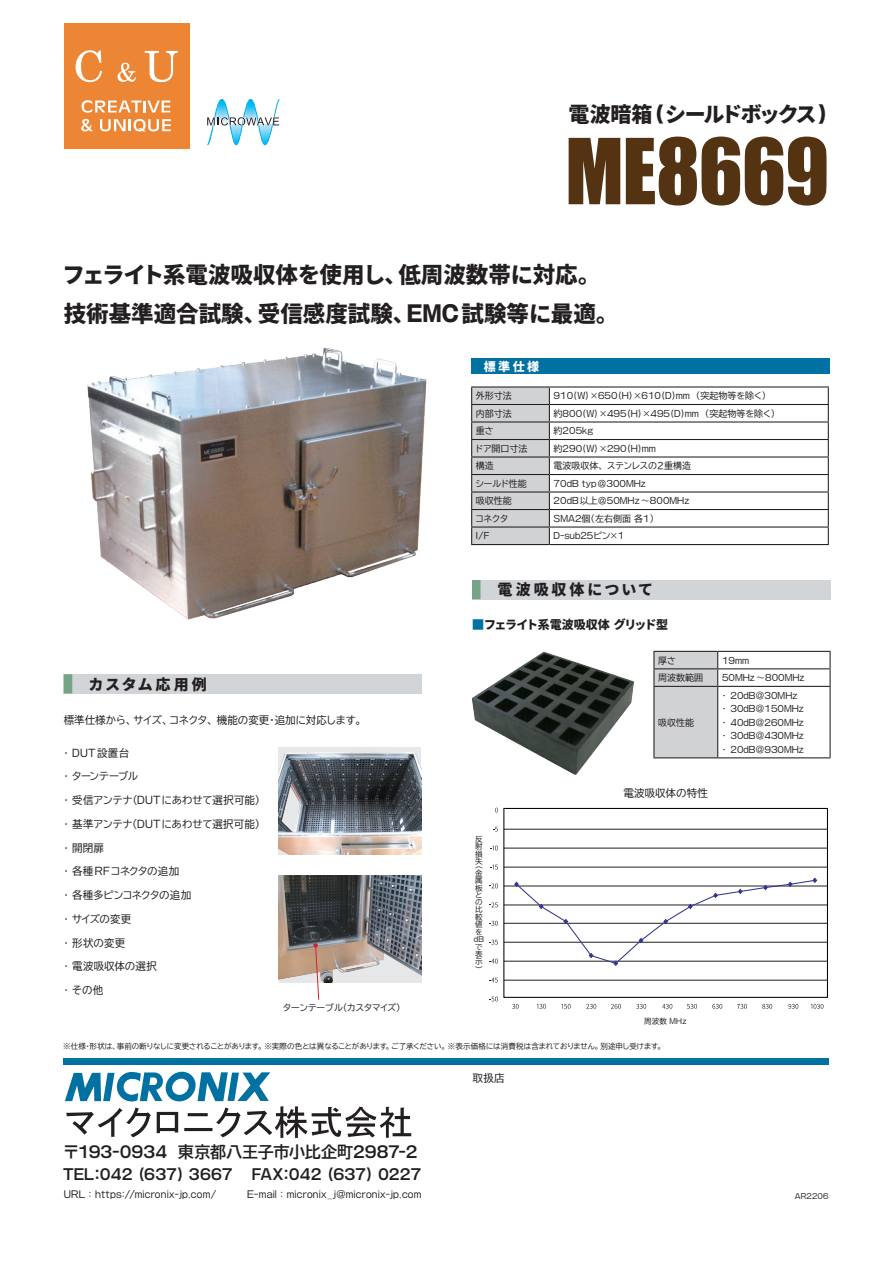
<style>
.page{position:relative;width:893px;height:1263px;background:#fff}
.page>*{position:absolute;margin:0;border:0;box-sizing:border-box;transform-origin:0 0}
.t1{font:84px "Impact";letter-spacing:-.01em;color:#543313}
.t2{font:22.5px/38.5px "Gen Ei Gothic P H";color:#231f20}
.t3{font:21px "Gen Ei Gothic P H";letter-spacing:-.02em;color:#231f20}
.t4{font:16.2px "VDL V7 Gothic Bold";letter-spacing:-.005em;color:#231f20}
.t5{font:15px "VDL V7 Gothic Bold";letter-spacing:-.005em;color:#231f20}
.t6{font:15px "Gen Ei Gothic P H";letter-spacing:.195em;color:#231f20}
.t7{font:12px "Gen Ei Gothic P H";color:#231f20}
.t8{font:12px "Gen Ei Gothic P H";color:#fff}
.t9{font:10.5px "BIZ UDP Gothic";color:#231f20}
.t10{font:10.5px "BIZ UDP Gothic";letter-spacing:-.04em;color:#231f20}
.t11{font:10.5px "VDL V7 Gothic Medium";color:#231f20}
.t12{font:9.75px "VDL V7 Gothic Medium";letter-spacing:.02em;color:#231f20}
.t13{font:9px "VDL V7 Gothic Medium";color:#231f20}
.t14{font:9px "BIZ UDP Gothic";color:#231f20}
.t15{font:7.5px/7.5px "BIZ UDP Gothic";color:#231f20;text-align:justify}
.t16{font:7.5px "VDL V7 Gothic Medium";letter-spacing:.02em;color:#231f20}
.s1{font-family:"VDL V7 Gothic Extra";font-weight:700}
.s2{font-family:"BIZ UDP Gothic"}
.s3{font-family:"VDL V7 Gothic Medium"}
.s4{font-family:"VDL V7 Gothic Medium";color:#0071a1}
.s5{font-family:"BIZ UDP Gothic Bold"}
</style>
<div class="page">
<div style="left:64px;top:23px;width:126px;height:126px;background:#ed8634"></div>
<svg style="left:76px;top:50px;width:26px;height:32px"></svg>
<svg style="left:118px;top:63px;width:18px;height:19px"></svg>
<svg style="left:145px;top:51px;width:33px;height:31px"></svg>
<svg style="left:82px;top:100px;width:88px;height:13px"></svg>
<svg style="left:81px;top:119px;width:12px;height:12px"></svg>
<svg style="left:100px;top:119px;width:71px;height:12px"></svg>
<svg style="left:207px;top:99px;width:73px;height:46px"></svg>
<div style="left:63px;top:1059px;width:766px;height:6px;background:#0071a1"></div>
<svg style="left:65px;top:1072px;width:346px;height:66px"></svg>
<hr style="left:471px;top:386px;width:78px;height:1px;background:#231f20">
<hr style="left:549px;top:386px;width:280px;height:1px;background:#231f20">
<hr style="left:471px;top:544px;width:78px;height:1px;background:#231f20">
<hr style="left:549px;top:544px;width:280px;height:1px;background:#231f20">
<svg style="left:471px;top:387px;width:358px;height:157px"></svg>
<div style="left:471px;top:358px;width:358px;height:16px;background:#0071a1"></div>
<img style="left:87px;top:347px;width:340px;height:273px">
<div style="left:64px;top:674px;width:358px;height:19px;background:#d1d5d8"></div>
<div style="left:64px;top:674px;width:8px;height:19px;background:#75a486"></div>
<img style="left:278px;top:747px;width:143px;height:107px">
<img style="left:279px;top:875px;width:143px;height:107px">
<svg style="left:313px;top:943px;width:6px;height:57px"></svg>
<div style="left:472px;top:580px;width:358px;height:19px;background:#d1d5d8"></div>
<div style="left:472px;top:580px;width:8px;height:19px;background:#75a486"></div>
<svg style="left:653px;top:651px;width:178px;height:107px"></svg>
<hr style="left:718px;top:686px;width:113px;height:1px;background:#231f20">
<img style="left:472px;top:651px;width:162px;height:124px">
<hr style="left:504px;top:829px;width:323px;height:1px;background:#231f20">
<hr style="left:504px;top:848px;width:323px;height:1px;background:#231f20">
<hr style="left:504px;top:867px;width:323px;height:1px;background:#231f20">
<hr style="left:504px;top:886px;width:323px;height:1px;background:#231f20">
<hr style="left:504px;top:905px;width:323px;height:1px;background:#231f20">
<hr style="left:504px;top:923px;width:323px;height:1px;background:#231f20">
<hr style="left:504px;top:942px;width:323px;height:1px;background:#231f20">
<hr style="left:504px;top:961px;width:323px;height:1px;background:#231f20">
<hr style="left:504px;top:980px;width:323px;height:1px;background:#231f20">
<svg style="left:513px;top:877px;width:305px;height:89px"></svg>
<svg style="left:489px;top:996px;width:9px;height:5px"></svg>
<svg style="left:489px;top:978px;width:9px;height:4px"></svg>
<svg style="left:489px;top:959px;width:9px;height:4px"></svg>
<svg style="left:489px;top:940px;width:9px;height:4px"></svg>
<svg style="left:489px;top:921px;width:9px;height:5px"></svg>
<svg style="left:489px;top:902px;width:9px;height:5px"></svg>
<svg style="left:489px;top:883px;width:9px;height:5px"></svg>
<svg style="left:490px;top:865px;width:8px;height:4px"></svg>
<svg style="left:490px;top:845px;width:8px;height:5px"></svg>
<svg style="left:512px;top:1004px;width:7px;height:5px"></svg>
<svg style="left:537px;top:1004px;width:9px;height:5px"></svg>
<svg style="left:561px;top:1004px;width:10px;height:5px"></svg>
<svg style="left:586px;top:1004px;width:10px;height:5px"></svg>
<svg style="left:611px;top:1004px;width:10px;height:5px"></svg>
<svg style="left:636px;top:1004px;width:10px;height:5px"></svg>
<svg style="left:662px;top:1004px;width:10px;height:5px"></svg>
<svg style="left:687px;top:1004px;width:10px;height:5px"></svg>
<svg style="left:712px;top:1004px;width:10px;height:5px"></svg>
<svg style="left:737px;top:1004px;width:10px;height:5px"></svg>
<svg style="left:762px;top:1004px;width:10px;height:5px"></svg>
<svg style="left:788px;top:1004px;width:10px;height:5px"></svg>
<svg style="left:811px;top:1004px;width:12px;height:5px"></svg>
<div style="left:503px;top:808px;width:325px;height:190px;border:1px solid #050604"></div>
<h3 class="t3" style="left:569px;top:98px;width:261px">電波暗箱<span class="s1">(</span>シールドボックス<span class="s1">)</span></h3>
<h1 class="t1" style="left:565px;top:106px;width:265px">ME8669</h1>
<h2 class="t2" style="left:64px;top:256px;width:545px">フェライト系電波吸収体を使用し、低周波数帯に対応。技術基準適合試験、受信感度試験、<span class="s1">EMC</span>試験等に最適。</h2>
<h3 class="t8" style="left:484px;top:357px;width:57px">標準仕様</h3>
<h3 class="t6" style="left:89px;top:673px;width:119px">カスタム応用例</h3>
<p class="t9" style="left:64px;top:714px;width:300px">標準仕様から、サイズ、コネクタ、機能の変更・追加に対応します。</p>
<p class="t11" style="left:64px;top:746px;width:67px">• DUT<span class="s2">設置台</span></p>
<p class="t10" style="left:64px;top:771px;width:76px"><span class="s3">•</span> ターンテーブル</p>
<p class="t9" style="left:64px;top:795px;width:198px"><span class="s3">•</span> 受信アンテナ（<span class="s3">DUT</span>にあわせて選択可能）</p>
<p class="t9" style="left:64px;top:819px;width:198px"><span class="s3">•</span> 基準アンテナ（<span class="s3">DUT</span>にあわせて選択可能）</p>
<p class="t9" style="left:64px;top:842px;width:42px"><span class="s3">•</span> 開閉扉</p>
<p class="t9" style="left:64px;top:866px;width:117px"><span class="s3">•</span> 各種<span class="s3">RF</span>コネクタの追加</p>
<p class="t9" style="left:64px;top:890px;width:129px"><span class="s3">•</span> 各種多ピンコネクタの追加</p>
<p class="t9" style="left:64px;top:914px;width:69px"><span class="s3">•</span> サイズの変更</p>
<p class="t9" style="left:64px;top:937px;width:63px"><span class="s3">•</span> 形状の変更</p>
<p class="t9" style="left:64px;top:961px;width:95px"><span class="s3">•</span> 電波吸収体の選択</p>
<p class="t9" style="left:64px;top:985px;width:41px"><span class="s3">•</span> その他</p>
<p class="t14" style="left:283px;top:1003px;width:119px">ターンテーブル（カスタマイズ）</p>
<p class="t14" style="left:476px;top:391px;width:37px">外形寸法</p>
<p class="t13" style="left:554px;top:390px;width:214px">910(W)<span class="s2">×</span>650(H)<span class="s2">×</span>610(D)mm<span class="s2">　（突起物等を除く）</span></p>
<p class="t14" style="left:476px;top:409px;width:37px">内部寸法</p>
<p class="t13" style="left:554px;top:407px;width:223px"><span class="s2">約</span>800(W)<span class="s2">×</span>495(H)<span class="s2">×</span>495(D)mm<span class="s2">　（突起物等を除く）</span></p>
<p class="t14" style="left:476px;top:426px;width:19px">重さ</p>
<p class="t13" style="left:554px;top:425px;width:41px"><span class="s2">約</span>205kg</p>
<p class="t14" style="left:476px;top:444px;width:53px">ドア開口寸法</p>
<p class="t13" style="left:554px;top:442px;width:104px"><span class="s2">約</span>290(W)<span class="s2">×</span>290(H)mm</p>
<p class="t14" style="left:476px;top:461px;width:19px">構造</p>
<p class="t14" style="left:554px;top:461px;width:139px">電波吸収体、ステンレスの２重構造</p>
<p class="t14" style="left:476px;top:479px;width:53px">シールド性能</p>
<p class="t13" style="left:554px;top:477px;width:94px">70dB typ<span class="s2">＠</span>300MHz</p>
<p class="t14" style="left:476px;top:496px;width:37px">吸収性能</p>
<p class="t13" style="left:554px;top:495px;width:137px">20dB<span class="s2">以上＠</span>50MHz<span class="s2">～</span>800MHz</p>
<p class="t14" style="left:476px;top:514px;width:34px">コネクタ</p>
<p class="t14" style="left:554px;top:514px;width:102px"><span class="s3">SMA2</span>個（左右側面各<span class="s3">1</span>）</p>
<p class="t13" style="left:476px;top:530px;width:15px">I/F</p>
<p class="t13" style="left:554px;top:530px;width:72px">D-sub25<span class="s2">ピン×</span>1</p>
<h3 class="t6" style="left:497px;top:578px;width:156px">電波吸収体について</h3>
<h3 class="t7" style="left:472px;top:616px;width:198px"><span class="s4">■</span>フェライト系電波吸収体グリッド型</h3>
<p class="t14" style="left:658px;top:656px;width:19px">厚さ</p>
<p class="t13" style="left:722px;top:654px;width:29px">19mm</p>
<p class="t14" style="left:658px;top:673px;width:46px">周波数範囲</p>
<p class="t13" style="left:722px;top:672px;width:84px">50MHz<span class="s2">～</span>800MHz</p>
<p class="t14" style="left:658px;top:718px;width:37px">吸収性能</p>
<p class="t13" style="left:722px;top:689px;width:77px">• 20dB@30MHz</p>
<p class="t13" style="left:722px;top:703px;width:84px">• 30dB@150MHz</p>
<p class="t13" style="left:722px;top:716px;width:84px">• 40dB@260MHz</p>
<p class="t13" style="left:722px;top:730px;width:84px">• 30dB@430MHz</p>
<p class="t13" style="left:722px;top:743px;width:84px">• 20dB@930MHz</p>
<p class="t15" style="left:475px;top:835px;width:9px">反射損失(</p>
<p class="t15" style="left:475px;top:869px;width:9px;text-align:left">金属板との比較値を</p>
<p class="t16" style="left:474px;top:934px;width:12px">dB</p>
<p class="t15" style="left:475px;top:943px;width:9px">で表示)</p>
<p class="t9" style="left:623px;top:788px;width:86px">電波吸収体の特性</p>
<p class="t15" style="left:644px;top:1017px;width:44px">周波数 <span class="s3">MHz</span></p>
<p class="t15" style="left:63px;top:1043px;width:600px">※仕様・形状は、事前の断りなしに変更されることがあります。 ※実際の色とは異なることがあります。ご了承ください。 ※表示価格には消費税は含まれておりません。別途申し受けます。</p>
<h3 class="t4" style="left:63px;top:1141px;width:356px"><span class="s5">〒</span>193-0934 <span class="s5">東京都八王子市小比企町</span>2987-2</h3>
<h3 class="t5" style="left:63px;top:1164px;width:171px">TEL<span class="s5">：</span>042 (637) 3667</h3>
<h3 class="t5" style="left:252px;top:1163px;width:171px">FAX<span class="s5">：</span>042 (637) 0227</h3>
<p class="t12" style="left:64px;top:1188px;width:154px">URL : https://micronix-jp.com/</p>
<p class="t12" style="left:247px;top:1188px;width:176px">E-mail : micronix_j@micronix-jp.com</p>
<p class="t9" style="left:473px;top:1072px;width:34px">取扱店</p>
<p class="t16" style="left:795px;top:1191px;width:35px">AR2206</p>
</div>
